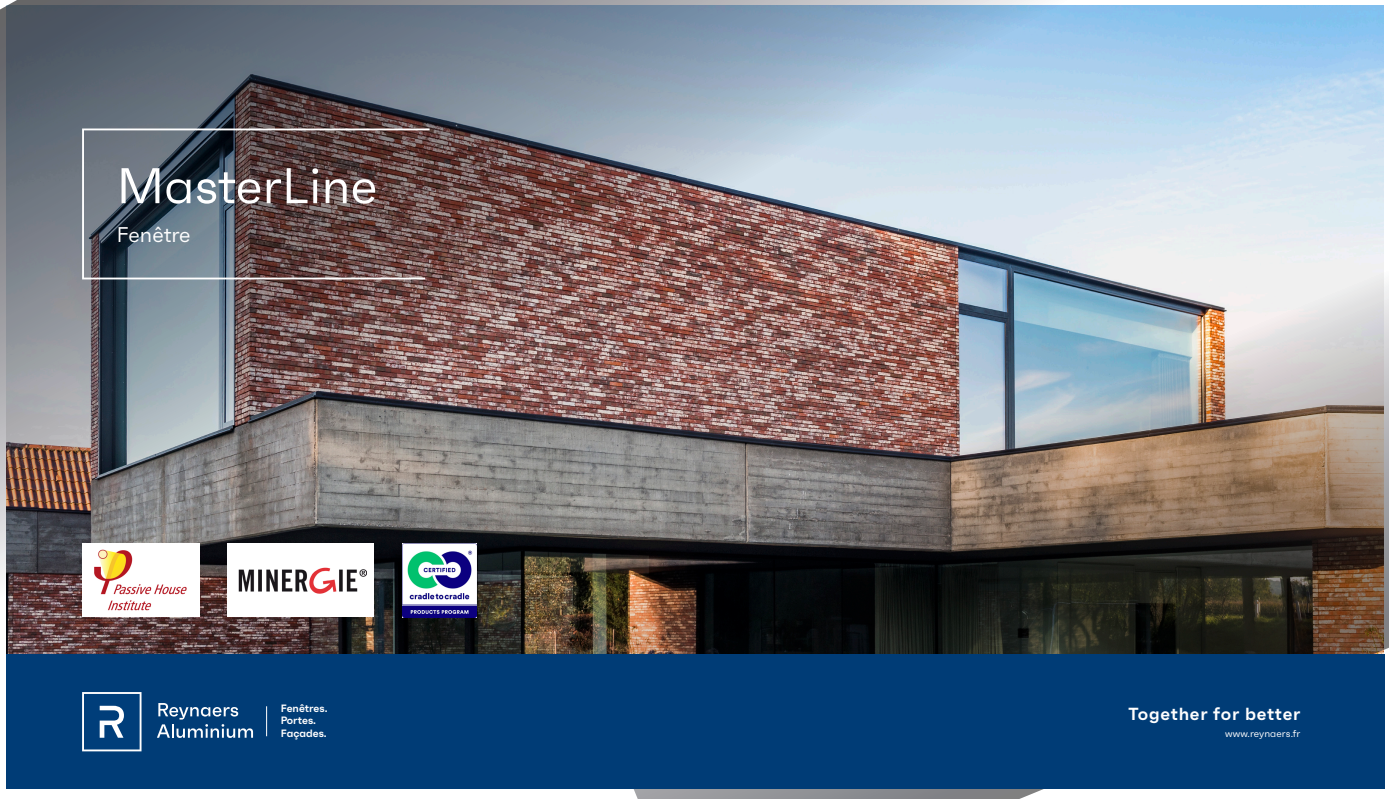
<style>
.page{position:relative;width:1389px;height:799px;background:#fff}
.page>*{position:absolute;margin:0;border:0;box-sizing:border-box;transform-origin:0 0}
.t1{font:50px "Faktum";color:#fff}
.t2{font:21.25px "Faktum";color:#fff}
.architect{font:600 17.5px "Faktum";letter-spacing:.04em;color:#fff}
.architect-2{font:600 10.62px "Faktum";color:#fff}
.architect-3{font:10px "Faktum";letter-spacing:.01em;color:#fff}
</style>
<div class="page">
<img style="left:0;top:0;width:1199px;height:654px">
<img style="left:559px;top:201px;width:830px;height:598px">
<svg style="left:81px;top:128px;width:350px;height:152px;background:#5e565a"></svg>
<div style="left:6px;top:654px;width:1378px;height:134px;background:#003c76"></div>
<svg style="left:157px;top:703px;width:96px;height:35px"></svg>
<svg style="left:82px;top:692px;width:59px;height:59px"></svg>
<hr style="left:266px;top:706px;width:1px;height:30px;background:#fff">
<div style="left:82px;top:543px;width:117px;height:74px;background:#fff"></div>
<img style="left:94px;top:549px;width:93px;height:62px">
<img style="left:402px;top:543px;width:74px;height:74px">
<div style="left:227px;top:543px;width:147px;height:74px;background:#fff"></div>
<img style="left:238px;top:567px;width:129px;height:27px">
<p class="t1" style="left:117px;top:156px;width:262px">MasterLine</p>
<p class="t2" style="left:117px;top:222px;width:75px">Fenêtre</p>
<p class="architect-2" style="left:281px;top:701px;width:48px">Fenêtres.</p>
<p class="architect-2" style="left:281px;top:713px;width:37px">Portes.</p>
<p class="architect-2" style="left:281px;top:726px;width:48px">Façades.</p>
<p class="architect" style="left:1128px;top:702px;width:174px">Together for better</p>
<p class="architect-3" style="left:1225px;top:727px;width:77px">www.reynaers.fr</p>
</div>
